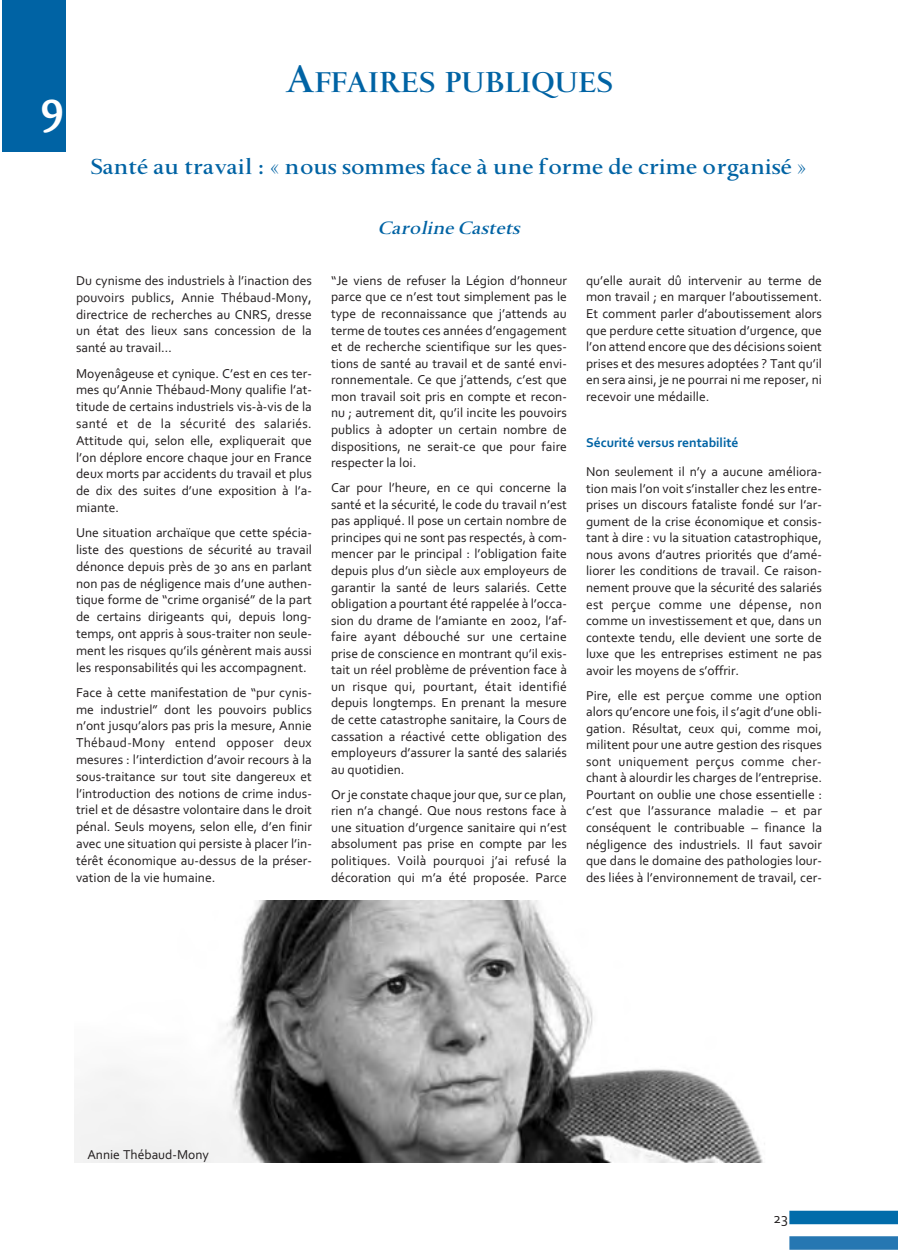
<style>
.page{position:relative;width:898px;height:1260px;background:#fff}
.page>*{position:absolute;margin:0;border:0;box-sizing:border-box;transform-origin:0 0}
.t1{font:500 45px "Barmeno";color:#fff}
.t2{font:600 33.75px "Spectrum";color:#0063a4}
.t3{font:25.5px "Spectrum MT Semi Bold Os F";color:#0063a4}
.t4{font:italic 600 21px "Spectrum";color:#0063a4}
.t5{font:15px "Corbel";color:#231f20}
.t6{font:13.5px/16.5px "Corbel";color:#231f20;text-align:justify}
.t7{font:700 13.5px "Corbel";color:#0063a4}
.s1{font-size:45px}
</style>
<div class="page">
<div style="left:2px;top:0;width:64px;height:151px;background:#0063a4"></div>
<div style="left:789px;top:1210px;width:108px;height:14px;background:#026caa"></div>
<div style="left:789px;top:1236px;width:108px;height:13px;background:#2677b2"></div>
<img style="left:74px;top:900px;width:691px;height:262px">
<h1 class="t1" style="left:40px;top:90px;width:26px">9</h1>
<h2 class="t2" style="left:285px;top:65px;width:328px"><span class="s1">A</span>FFAIRES PUBLIQUES</h2>
<h3 class="t3" style="left:90px;top:153px;width:717px">Santé au travail : « nous sommes face à une forme de crime organisé »</h3>
<h3 class="t4" style="left:378px;top:217px;width:148px">Caroline Castets</h3>
<p class="t6" style="left:76px;top:273px;width:237px">Du cynisme des industriels à l’inaction des pouvoirs publics, Annie Thébaud-Mony, directrice de recherches au CNRS, dresse un état des lieux sans concession de la santé au travail…</p>
<p class="t6" style="left:76px;top:366px;width:237px">Moyenâgeuse et cynique. C’est en ces ter&shy;mes qu’Annie Thébaud-Mony qualifie l’at&shy;titude de certains industriels vis-à-vis de la santé et de la sécurité des salariés.<br>Attitude qui, selon elle, expliquerait que l’on déplore encore chaque jour en France deux morts par accidents du travail et plus de dix des suites d’une exposition à l’a&shy;miante.</p>
<p class="t6" style="left:76px;top:525px;width:237px">Une situation archaïque que cette spécia&shy;liste des questions de sécurité au travail dénonce depuis près de 30 ans en parlant non pas de négligence mais d’une authen&shy;tique forme de “crime organisé” de la part de certains dirigeants qui, depuis long&shy;temps, ont appris à sous-traiter non seule&shy;ment les risques qu’ils génèrent mais aussi les responsabilités qui les accompagnent.</p>
<p class="t6" style="left:76px;top:685px;width:237px">Face à cette manifestation de “pur cynis&shy;me industriel” dont les pouvoirs publics n’ont jusqu’alors pas pris la mesure, Annie Thébaud-Mony entend opposer deux mesures : l’interdiction d’avoir recours à la sous-traitance sur tout site dangereux et l’introduction des notions de crime indus&shy;triel et de désastre volontaire dans le droit pénal. Seuls moyens, selon elle, d’en finir avec une situation qui persiste à placer l’in&shy;térêt économique au-dessus de la préser&shy;vation de la vie humaine.</p>
<p class="t6" style="left:331px;top:273px;width:237px">“Je viens de refuser la Légion d’honneur parce que ce n’est tout simplement pas le type de reconnaissance que j’attends au terme de toutes ces années d’engagement et de recherche scientifique sur les ques&shy;tions de santé au travail et de santé envi&shy;ronnementale. Ce que j’attends, c’est que mon travail soit pris en compte et recon&shy;nu ; autrement dit, qu’il incite les pouvoirs publics à adopter un certain nombre de dispositions, ne serait-ce que pour faire respecter la loi.</p>
<p class="t6" style="left:331px;top:480px;width:237px">Car pour l’heure, en ce qui concerne la santé et la sécurité, le code du travail n’est pas appliqué. Il pose un certain nombre de principes qui ne sont pas respectés, à com&shy;mencer par le principal : l’obligation faite depuis plus d’un siècle aux employeurs de garantir la santé de leurs salariés. Cette obligation a pourtant été rappelée à l’occa&shy;sion du drame de l’amiante en 2002, l’af&shy;faire ayant débouché sur une certaine prise de conscience en montrant qu’il exis&shy;tait un réel problème de prévention face à un risque qui, pourtant, était identifié depuis longtemps. En prenant la mesure de cette catastrophe sanitaire, la Cours de cassation a réactivé cette obligation des employeurs d’assurer la santé des salariés au quotidien.</p>
<p class="t6" style="left:331px;top:787px;width:237px">Or je constate chaque jour que, sur ce plan, rien n’a changé. Que nous restons face à une situation d’urgence sanitaire qui n’est absolument pas prise en compte par les politiques. Voilà pourquoi j’ai refusé la décoration qui m’a été proposée. Parce</p>
<p class="t6" style="left:586px;top:273px;width:237px">qu’elle aurait dû intervenir au terme de mon travail ; en marquer l’aboutissement.<br>Et comment parler d’aboutissement alors que perdure cette situation d’urgence, que l’on attend encore que des décisions soient prises et des mesures adoptées ? Tant qu’il en sera ainsi, je ne pourrai ni me reposer, ni recevoir une médaille.</p>
<p class="t7" style="left:586px;top:437px;width:154px">Sécurité versus rentabilité</p>
<p class="t6" style="left:586px;top:465px;width:237px">Non seulement il n’y a aucune améliora&shy;tion mais l’on voit s’installer chez les entre&shy;prises un discours fataliste fondé sur l’ar&shy;gument de la crise économique et consis&shy;tant à dire : vu la situation catastrophique, nous avons d’autres priorités que d’amé&shy;liorer les conditions de travail. Ce raison&shy;nement prouve que la sécurité des salariés est perçue comme une dépense, non comme un investissement et que, dans un contexte tendu, elle devient une sorte de luxe que les entreprises estiment ne pas avoir les moyens de s’offrir.</p>
<p class="t6" style="left:586px;top:688px;width:237px">Pire, elle est perçue comme une option alors qu’encore une fois, il s’agit d’une obli&shy;gation. Résultat, ceux qui, comme moi, militent pour une autre gestion des risques sont uniquement perçus comme cher&shy;chant à alourdir les charges de l’entreprise.<br>Pourtant on oublie une chose essentielle : c’est que l’assurance maladie – et par conséquent le contribuable – finance la négligence des industriels. Il faut savoir que dans le domaine des pathologies lour&shy;des liées à l’environnement de travail, cer-</p>
<p class="t6" style="left:87px;top:1147px;width:123px">Annie Thébaud-Mony</p>
<p class="t5" style="left:773px;top:1208px;width:16px">23</p>
</div>
